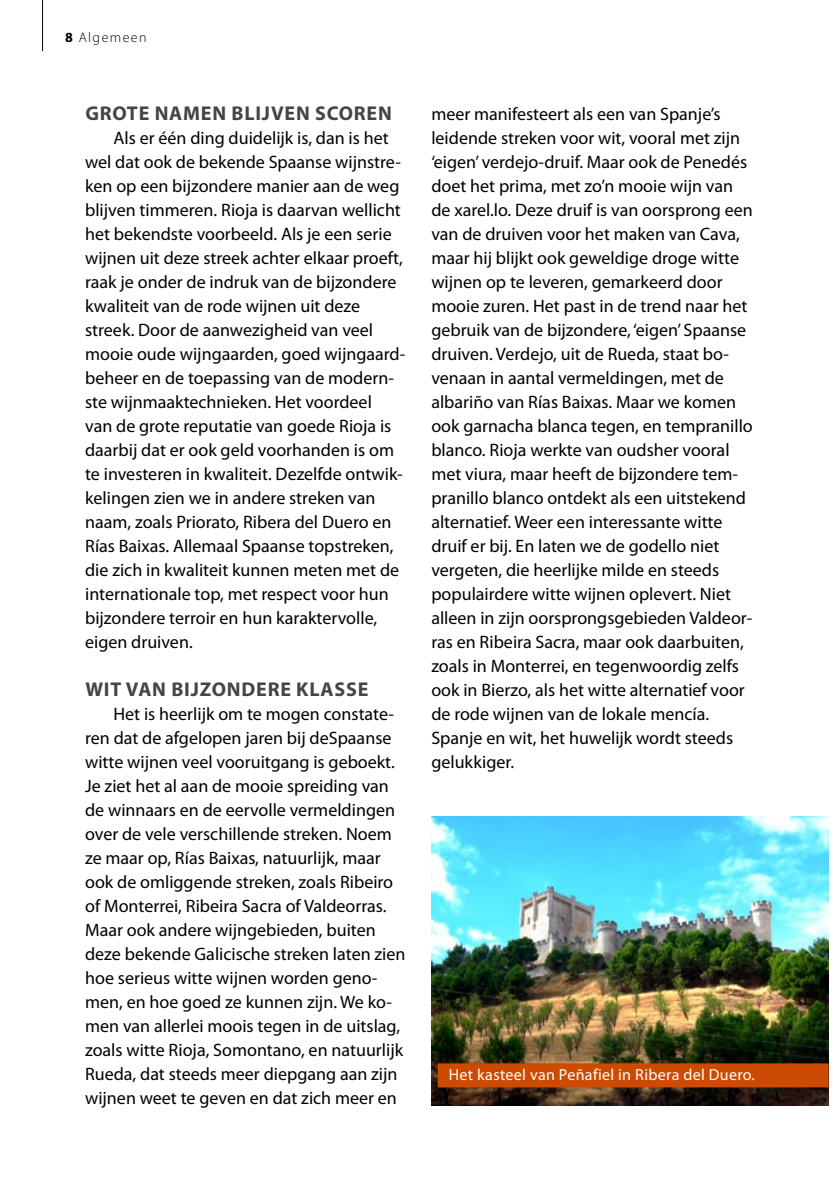
<style>
.page{position:relative;width:840px;height:1191px;background:#fff}
.page>*{position:absolute;margin:0;border:0;box-sizing:border-box;transform-origin:0 0}
.t1{font:700 20px "Myriad Pro";letter-spacing:.04em;color:#454545}
.t2{font:18px/24px "Myriad Pro";color:#000}
.t3{font:16px "Myriad Pro";letter-spacing:.02em;color:#fff}
.t4{font:300 14px "Myriad Pro";letter-spacing:.1em;color:#000}
.s1{font-weight:700}
</style>
<div class="page">
<hr style="left:42px;top:0;width:1px;height:51px;background:#000">
<img style="left:431px;top:816px;width:397px;height:290px">
<div style="left:437px;top:1063px;width:391px;height:24px;background:#cd4b00"></div>
<p class="t4" style="left:65px;top:30px;width:83px"><span class="s1">8</span> Algemeen</p>
<p class="t1" style="left:85px;top:102px;width:308px">GROTE NAMEN BLIJVEN SCOREN</p>
<p class="t2" style="left:85px;top:126px;width:321px;text-indent:28px">Als er één ding duidelijk is, dan is het wel dat ook de bekende Spaanse wijnstre&shy;ken op een bijzondere manier aan de weg blijven timmeren. Rioja is daarvan wellicht het bekendste voorbeeld. Als je een serie wijnen uit deze streek achter elkaar proeft, raak je onder de indruk van de bijzondere kwaliteit van de rode wijnen uit deze streek. Door de aanwezigheid van veel mooie oude wijngaarden, goed wijngaard&shy;beheer en de toepassing van de modern&shy;ste wijnmaaktechnieken. Het voordeel<br>van de grote reputatie van goede Rioja is daarbij dat er ook geld voorhanden is om te investeren in kwaliteit. Dezelfde ontwik&shy;kelingen zien we in andere streken van naam, zoals Priorato, Ribera del Duero en Rías Baixas. Allemaal Spaanse topstreken, die zich in kwaliteit kunnen meten met de internationale top, met respect voor hun bijzondere terroir en hun karaktervolle, eigen druiven.</p>
<p class="t1" style="left:85px;top:678px;width:284px">WIT VAN BIJZONDERE KLASSE</p>
<p class="t2" style="left:85px;top:702px;width:322px;text-indent:28px">Het is heerlijk om te mogen constate&shy;ren dat de afgelopen jaren bij deSpaanse witte wijnen veel vooruitgang is geboekt.<br>Je ziet het al aan de mooie spreiding van de winnaars en de eervolle vermeldingen over de vele verschillende streken. Noem ze maar op, Rías Baixas, natuurlijk, maar ook de omliggende streken, zoals Ribeiro of Monterrei, Ribeira Sacra of Valdeorras.<br>Maar ook andere wijngebieden, buiten deze bekende Galicische streken laten zien hoe serieus witte wijnen worden geno&shy;men, en hoe goed ze kunnen zijn. We ko&shy;men van allerlei moois tegen in de uitslag, zoals witte Rioja, Somontano, en natuurlijk Rueda, dat steeds meer diepgang aan zijn wijnen weet te geven en dat zich meer en</p>
<p class="t2" style="left:431px;top:102px;width:323px">meer manifesteert als een van Spanje’s leidende streken voor wit, vooral met zijn ‘eigen’ verdejo-druif. Maar ook de Penedés doet het prima, met zo’n mooie wijn van de xarel.lo. Deze druif is van oorsprong een van de druiven voor het maken van Cava, maar hij blijkt ook geweldige droge witte wijnen op te leveren, gemarkeerd door mooie zuren. Het past in de trend naar het gebruik van de bijzondere, ‘eigen’ Spaanse druiven. Verdejo, uit de Rueda, staat bo&shy;venaan in aantal vermeldingen, met de albariño van Rías Baixas. Maar we komen ook garnacha blanca tegen, en tempranillo blanco. Rioja werkte van oudsher vooral met viura, maar heeft de bijzondere tem&shy;pranillo blanco ontdekt als een uitstekend alternatief. Weer een interessante witte druif er bij. En laten we de godello niet vergeten, die heerlijke milde en steeds populairdere witte wijnen oplevert. Niet alleen in zijn oorsprongsgebieden Valdeor&shy;ras en Ribeira Sacra, maar ook daarbuiten, zoals in Monterrei, en tegenwoordig zelfs ook in Bierzo, als het witte alternatief voor de rode wijnen van de lokale mencía.<br>Spanje en wit, het huwelijk wordt steeds gelukkiger.</p>
<p class="t3" style="left:448px;top:1066px;width:307px">Het kasteel van Peñafiel in Ribera del Duero.</p>
</div>
